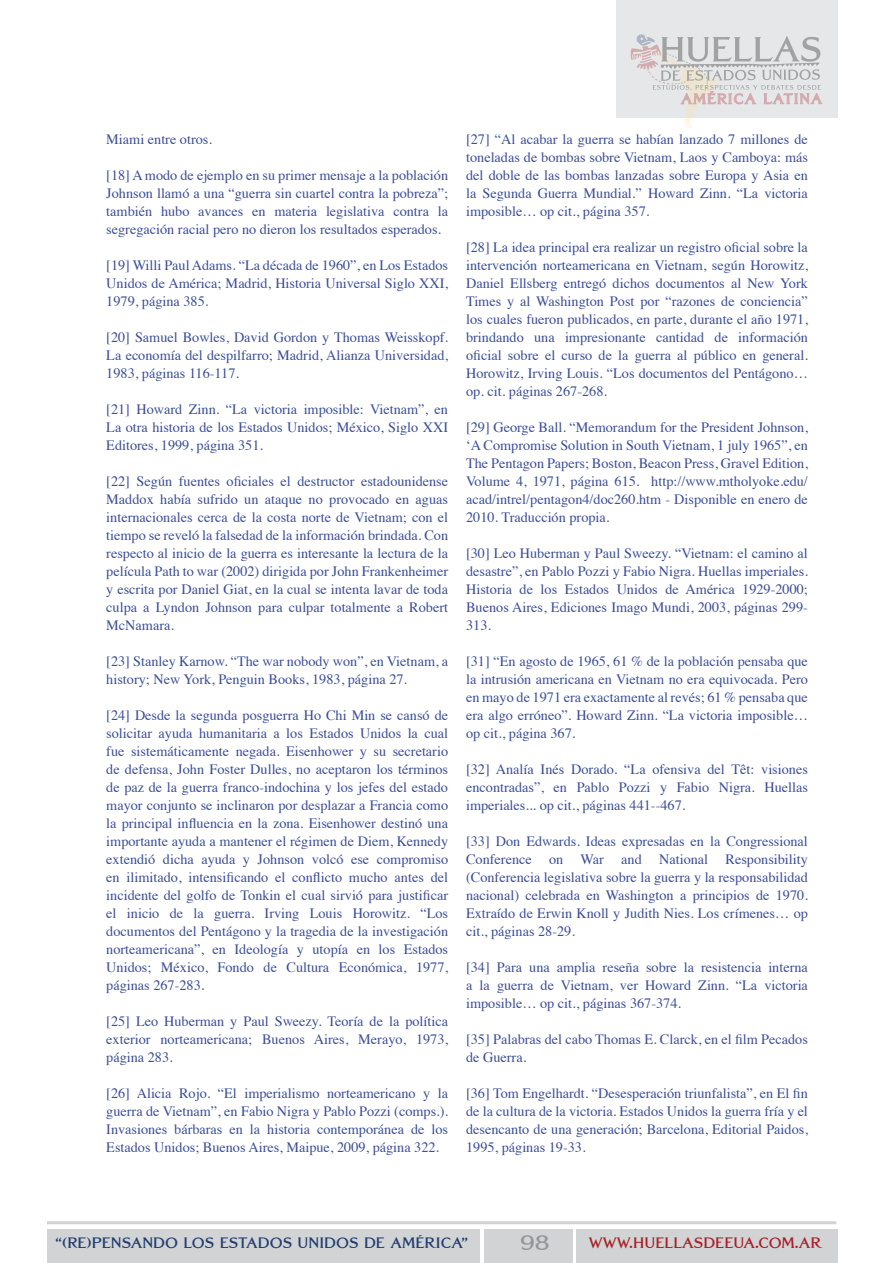
<style>
.page{position:relative;width:893px;height:1263px;background:#fff}
.page>*{position:absolute;margin:0;border:0;box-sizing:border-box;transform-origin:0 0}
.t1{font:700 21px "Grand Central";color:#939598}
.t2{font:700 15px "Grand Central";color:#213e70}
.t3{font:700 15px "Grand Central";color:#a91f27}
.t4{font:14.25px/18px "Times";color:#3b4d96;text-align:justify}
</style>
<div class="page">
<div style="left:576px;top:1229px;width:262px;height:33px;background:#d1d3d4"></div>
<div style="left:47px;top:1229px;width:432px;height:33px;background:#d1d3d4"></div>
<hr style="left:47px;top:1221px;width:789px;height:3px;background:#d1d3d4">
<div style="left:617px;top:0;width:221px;height:117px;background:#e6e7e8"></div>
<svg style="left:631px;top:34px;width:191px;height:94px"></svg>
<div style="left:484px;top:1229px;width:89px;height:33px;background:#d1d3d4"></div>
<p class="t4" style="left:106px;top:129px;width:107px">Miami entre otros.</p>
<p class="t4" style="left:106px;top:165px;width:343px">[18] A modo de ejemplo en su primer mensaje a la población Johnson llamó a una “guerra sin cuartel contra la pobreza”; también hubo avances en materia legislativa contra la segregación racial pero no dieron los resultados esperados.</p>
<p class="t4" style="left:106px;top:255px;width:343px">[19] Willi Paul Adams. “La década de 1960”, en Los Estados Unidos de América; Madrid, Historia Universal Siglo XXI, 1979, página 385.</p>
<p class="t4" style="left:106px;top:327px;width:343px">[20] Samuel Bowles, David Gordon y Thomas Weisskopf.<br>La economía del despilfarro; Madrid, Alianza Universidad, 1983, páginas 116-117.</p>
<p class="t4" style="left:106px;top:399px;width:343px">[21] Howard Zinn. “La victoria imposible: Vietnam”, en La otra historia de los Estados Unidos; México, Siglo XXI Editores, 1999, página 351.</p>
<p class="t4" style="left:106px;top:471px;width:343px">[22] Según fuentes oficiales el destructor estadounidense Maddox había sufrido un ataque no provocado en aguas internacionales cerca de la costa norte de Vietnam; con el tiempo se reveló la falsedad de la información brindada. Con respecto al inicio de la guerra es interesante la lectura de la película Path to war (2002) dirigida por John Frankenheimer y escrita por Daniel Giat, en la cual se intenta lavar de toda culpa a Lyndon Johnson para culpar totalmente a Robert McNamara.</p>
<p class="t4" style="left:106px;top:651px;width:343px">[23] Stanley Karnow. “The war nobody won”, en Vietnam, a history; New York, Penguin Books, 1983, página 27.</p>
<p class="t4" style="left:106px;top:705px;width:343px">[24] Desde la segunda posguerra Ho Chi Min se cansó de solicitar ayuda humanitaria a los Estados Unidos la cual fue sistemáticamente negada. Eisenhower y su secretario de defensa, John Foster Dulles, no aceptaron los términos de paz de la guerra franco-indochina y los jefes del estado mayor conjunto se inclinaron por desplazar a Francia como la principal influencia en la zona. Eisenhower destinó una importante ayuda a mantener el régimen de Diem, Kennedy extendió dicha ayuda y Johnson volcó ese compromiso en ilimitado, intensificando el conflicto mucho antes del incidente del golfo de Tonkin el cual sirvió para justificar el inicio de la guerra. Irving Louis Horowitz. “Los documentos del Pentágono y la tragedia de la investigación norteamericana”, en Ideología y utopía en los Estados Unidos; México, Fondo de Cultura Económica, 1977, páginas 267-283.</p>
<p class="t4" style="left:106px;top:1011px;width:343px">[25] Leo Huberman y Paul Sweezy. Teoría de la política exterior norteamericana; Buenos Aires, Merayo, 1973, página 283.</p>
<p class="t4" style="left:106px;top:1083px;width:343px">[26] Alicia Rojo. “El imperialismo norteamericano y la guerra de Vietnam”, en Fabio Nigra y Pablo Pozzi (comps.).<br>Invasiones bárbaras en la historia contemporánea de los Estados Unidos; Buenos Aires, Maipue, 2009, página 322.</p>
<p class="t4" style="left:466px;top:129px;width:343px">[27] “Al acabar la guerra se habían lanzado 7 millones de toneladas de bombas sobre Vietnam, Laos y Camboya: más del doble de las bombas lanzadas sobre Europa y Asia en la Segunda Guerra Mundial.” Howard Zinn. “La victoria imposible… op cit., página 357.</p>
<p class="t4" style="left:466px;top:237px;width:343px">[28] La idea principal era realizar un registro oficial sobre la intervención norteamericana en Vietnam, según Horowitz, Daniel Ellsberg entregó dichos documentos al New York Times y al Washington Post por “razones de conciencia” los cuales fueron publicados, en parte, durante el año 1971, brindando una impresionante cantidad de información oficial sobre el curso de la guerra al público en general.<br>Horowitz, Irving Louis. “Los documentos del Pentágono… op. cit. páginas 267-268.</p>
<p class="t4" style="left:466px;top:417px;width:343px">[29] George Ball. “Memorandum for the President Johnson, ‘A Compromise Solution in South Vietnam, 1 july 1965”, en The Pentagon Papers; Boston, Beacon Press, Gravel Edition, Volume 4, 1971, página 615. http://www.mtholyoke.edu/ acad/intrel/pentagon4/doc260.htm - Disponible en enero de 2010. Traducción propia.</p>
<p class="t4" style="left:466px;top:543px;width:343px">[30] Leo Huberman y Paul Sweezy. “Vietnam: el camino al desastre”, en Pablo Pozzi y Fabio Nigra. Huellas imperiales.<br>Historia de los Estados Unidos de América 1929-2000; Buenos Aires, Ediciones Imago Mundi, 2003, páginas 299- 313.</p>
<p class="t4" style="left:466px;top:651px;width:343px">[31] “En agosto de 1965, 61 % de la población pensaba que la intrusión americana en Vietnam no era equivocada. Pero en mayo de 1971 era exactamente al revés; 61 % pensaba que era algo erróneo”. Howard Zinn. “La victoria imposible… op cit., página 367.</p>
<p class="t4" style="left:466px;top:759px;width:343px">[32] Analía Inés Dorado. “La ofensiva del Têt: visiones encontradas”, en Pablo Pozzi y Fabio Nigra. Huellas imperiales... op cit., páginas 441--467.</p>
<p class="t4" style="left:466px;top:831px;width:343px">[33] Don Edwards. Ideas expresadas en la Congressional Conference on War and National Responsibility (Conferencia legislativa sobre la guerra y la responsabilidad nacional) celebrada en Washington a principios de 1970.<br>Extraído de Erwin Knoll y Judith Nies. Los crímenes… op cit., páginas 28-29.</p>
<p class="t4" style="left:466px;top:957px;width:343px">[34] Para una amplia reseña sobre la resistencia interna a la guerra de Vietnam, ver Howard Zinn. “La victoria imposible… op cit., páginas 367-374.</p>
<p class="t4" style="left:466px;top:1029px;width:343px">[35] Palabras del cabo Thomas E. Clarck, en el film Pecados de Guerra.</p>
<p class="t4" style="left:466px;top:1083px;width:343px">[36] Tom Engelhardt. “Desesperación triunfalista”, en El fin de la cultura de la victoria. Estados Unidos la guerra fría y el desencanto de una generación; Barcelona, Editorial Paidos, 1995, páginas 19-33.</p>
<p class="t2" style="left:55px;top:1234px;width:415px">“(RE)PENSANDO LOS ESTADOS UNIDOS DE AMÉRICA”</p>
<h1 class="t1" style="left:520px;top:1230px;width:31px">98</h1>
<p class="t3" style="left:589px;top:1234px;width:234px">WWW.HUELLASDEEUA.COM.AR</p>
</div>
